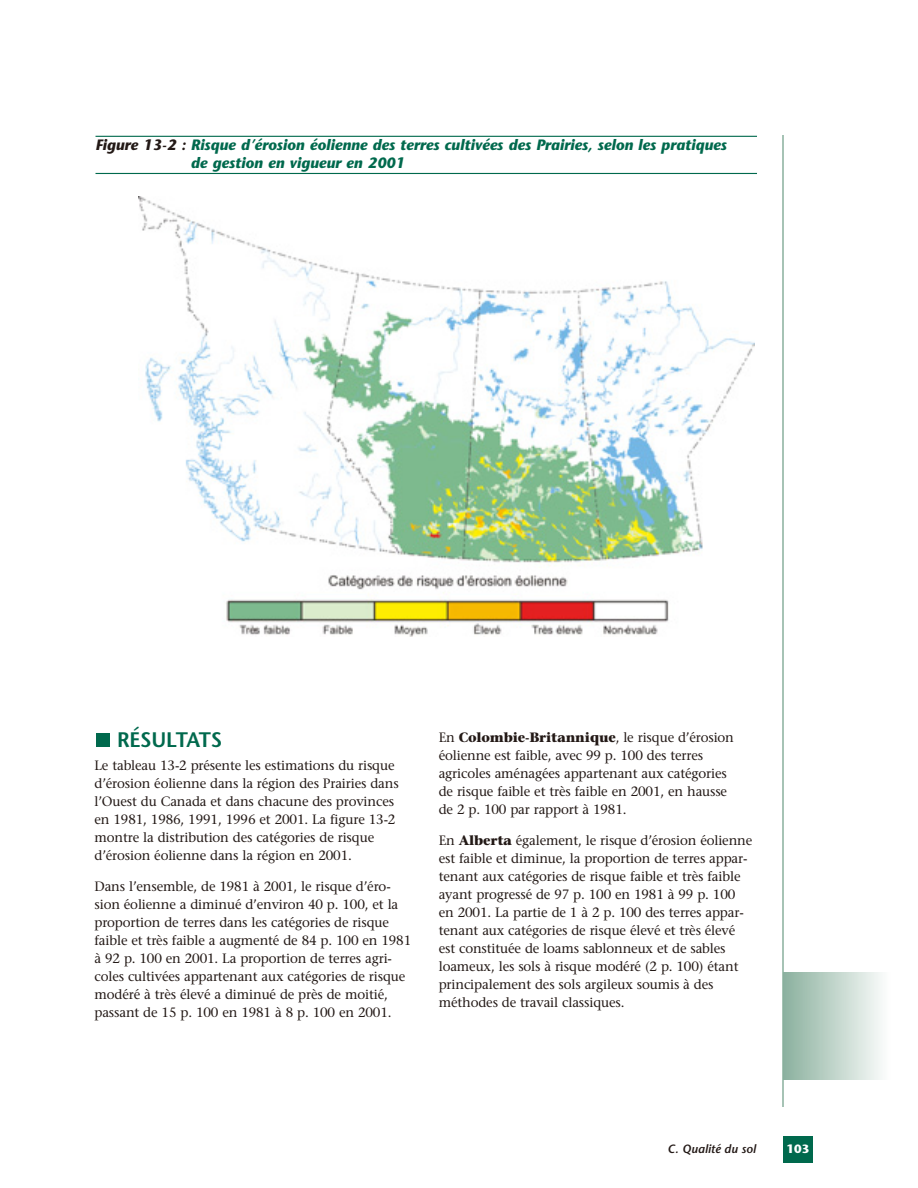
<style>
.page{position:relative;width:918px;height:1188px;background:#fff}
.page>*{position:absolute;margin:0;border:0;box-sizing:border-box;transform-origin:0 0}
.t1{font:600 21px "Stone Sans";letter-spacing:-.01em;color:#00694d}
.t2{font:italic 700 15px/18px "Stone Sans";color:#00694d}
.t3{font:13.5px/18px "Stone Serif";letter-spacing:-.01em;color:#231916}
.t4{font:italic 600 12px "Stone Sans";color:#231916}
.t5{font:700 12px "Stone Sans";color:#fff}
.s1{color:#231916}
.s2{font-weight:700}
</style>
<div class="page">
<hr style="left:784px;top:972px;width:3px;height:108px;background:#8db2a1">
<hr style="left:787px;top:972px;width:2px;height:108px;background:#90b4a2">
<hr style="left:789px;top:972px;width:2px;height:108px;background:#92b5a4">
<hr style="left:791px;top:972px;width:2px;height:108px;background:#94b7a6">
<hr style="left:793px;top:972px;width:2px;height:108px;background:#95b8a7">
<hr style="left:795px;top:972px;width:2px;height:108px;background:#98baa9">
<hr style="left:797px;top:972px;width:2px;height:108px;background:#9abbab">
<hr style="left:799px;top:972px;width:2px;height:108px;background:#9dbdad">
<hr style="left:801px;top:972px;width:2px;height:108px;background:#9ebdae">
<hr style="left:803px;top:972px;width:2px;height:108px;background:#a1bfb1">
<hr style="left:805px;top:972px;width:2px;height:108px;background:#a3c1b2">
<hr style="left:807px;top:972px;width:2px;height:108px;background:#a6c3b4">
<hr style="left:809px;top:972px;width:2px;height:108px;background:#a6c3b5">
<hr style="left:811px;top:972px;width:2px;height:108px;background:#a9c5b7">
<hr style="left:813px;top:972px;width:2px;height:108px;background:#abc6b9">
<hr style="left:815px;top:972px;width:2px;height:108px;background:#aec8bb">
<hr style="left:817px;top:972px;width:2px;height:108px;background:#afc9bc">
<hr style="left:819px;top:972px;width:2px;height:108px;background:#b2cbbe">
<hr style="left:821px;top:972px;width:2px;height:108px;background:#b4ccc0">
<hr style="left:823px;top:972px;width:2px;height:108px;background:#b7cec2">
<hr style="left:825px;top:972px;width:2px;height:108px;background:#b8cfc4">
<hr style="left:827px;top:972px;width:2px;height:108px;background:#bad0c5">
<hr style="left:829px;top:972px;width:2px;height:108px;background:#bdd3c8">
<hr style="left:831px;top:972px;width:2px;height:108px;background:#bfd4ca">
<hr style="left:833px;top:972px;width:2px;height:108px;background:#c0d5ca">
<hr style="left:835px;top:972px;width:2px;height:108px;background:#c3d6cd">
<hr style="left:837px;top:972px;width:2px;height:108px;background:#c6d8cf">
<hr style="left:839px;top:972px;width:2px;height:108px;background:#c8dad1">
<hr style="left:841px;top:972px;width:2px;height:108px;background:#c9dbd2">
<hr style="left:843px;top:972px;width:2px;height:108px;background:#cbdcd4">
<hr style="left:845px;top:972px;width:2px;height:108px;background:#ceded6">
<hr style="left:847px;top:972px;width:2px;height:108px;background:#d1e0d8">
<hr style="left:849px;top:972px;width:2px;height:108px;background:#d2e1da">
<hr style="left:851px;top:972px;width:2px;height:108px;background:#d4e2db">
<hr style="left:853px;top:972px;width:2px;height:108px;background:#d7e4de">
<hr style="left:855px;top:972px;width:2px;height:108px;background:#d9e6df">
<hr style="left:857px;top:972px;width:2px;height:108px;background:#dbe7e0">
<hr style="left:859px;top:972px;width:2px;height:108px;background:#dee9e3">
<hr style="left:861px;top:972px;width:2px;height:108px;background:#e0eae5">
<hr style="left:863px;top:972px;width:2px;height:108px;background:#e2ebe7">
<hr style="left:865px;top:972px;width:2px;height:108px;background:#e3ece8">
<hr style="left:867px;top:972px;width:2px;height:108px;background:#e6eeea">
<hr style="left:869px;top:972px;width:2px;height:108px;background:#e9f0ec">
<hr style="left:871px;top:972px;width:2px;height:108px;background:#ebf2ee">
<hr style="left:873px;top:972px;width:2px;height:108px;background:#ecf2ef">
<hr style="left:875px;top:972px;width:2px;height:108px;background:#eff4f2">
<hr style="left:877px;top:972px;width:2px;height:108px;background:#f1f6f3">
<hr style="left:879px;top:972px;width:3px;height:108px;background:#f4f8f6">
<hr style="left:882px;top:972px;width:2px;height:108px;background:#f6f9f8">
<hr style="left:884px;top:972px;width:2px;height:108px;background:#f9fbfa">
<hr style="left:886px;top:972px;width:2px;height:108px;background:#fbfdfc">
<hr style="left:782px;top:135px;width:2px;height:972px;background:#89b09d">
<div style="left:783px;top:1136px;width:30px;height:27px;background:#00694d"></div>
<div style="left:96px;top:734px;width:14px;height:13px;background:#00694d"></div>
<img style="left:139px;top:196px;width:616px;height:440px">
<hr style="left:96px;top:136px;width:661px;height:1px;background:#00694d">
<hr style="left:96px;top:173px;width:661px;height:1px;background:#00694d">
<p class="t2" style="left:191px;top:138px;width:537px;text-indent:-95px"><span class="s1">Figure 13-2 :</span> Risque d’érosion éolienne des terres cultivées des Prairies, selon les pratiques de gestion en vigueur en 2001</p>
<h1 class="t1" style="left:117px;top:732px;width:107px">RÉSULTATS</h1>
<p class="t3" style="left:94px;top:757px;width:306px">Le tableau 13-2 présente les estimations du risque d’érosion éolienne dans la région des Prairies dans l’Ouest du Canada et dans chacune des provinces en 1981, 1986, 1991, 1996 et 2001. La figure 13-2 montre la distribution des catégories de risque d’érosion éolienne dans la région en 2001.</p>
<p class="t3" style="left:94px;top:879px;width:318px">Dans l’ensemble, de 1981 à 2001, le risque d’éro&shy;sion éolienne a diminué d’environ 40 p. 100, et la proportion de terres dans les catégories de risque faible et très faible a augmenté de 84 p. 100 en 1981 à 92 p. 100 en 2001. La proportion de terres agri&shy;coles cultivées appartenant aux catégories de risque modéré à très élevé a diminué de près de moitié, passant de 15 p. 100 en 1981 à 8 p. 100 en 2001.</p>
<p class="t3" style="left:439px;top:729px;width:297px">En <span class="s2">Colombie-Britannique</span>, le risque d’érosion éolienne est faible, avec 99 p. 100 des terres agricoles aménagées appartenant aux catégories de risque faible et très faible en 2001, en hausse de 2 p. 100 par rapport à 1981.</p>
<p class="t3" style="left:439px;top:833px;width:315px">En <span class="s2">Alberta</span> également, le risque d’érosion éolienne est faible et diminue, la proportion de terres appar&shy;tenant aux catégories de risque faible et très faible ayant progressé de 97 p. 100 en 1981 à 99 p. 100 en 2001. La partie de 1 à 2 p. 100 des terres appar&shy;tenant aux catégories de risque élevé et très élevé est constituée de loams sablonneux et de sables loameux, les sols à risque modéré (2 p. 100) étant principalement des sols argileux soumis à des méthodes de travail classiques.</p>
<p class="t4" style="left:667px;top:1144px;width:90px">C. Qualité du sol</p>
<p class="t5" style="left:787px;top:1144px;width:24px">103</p>
</div>
